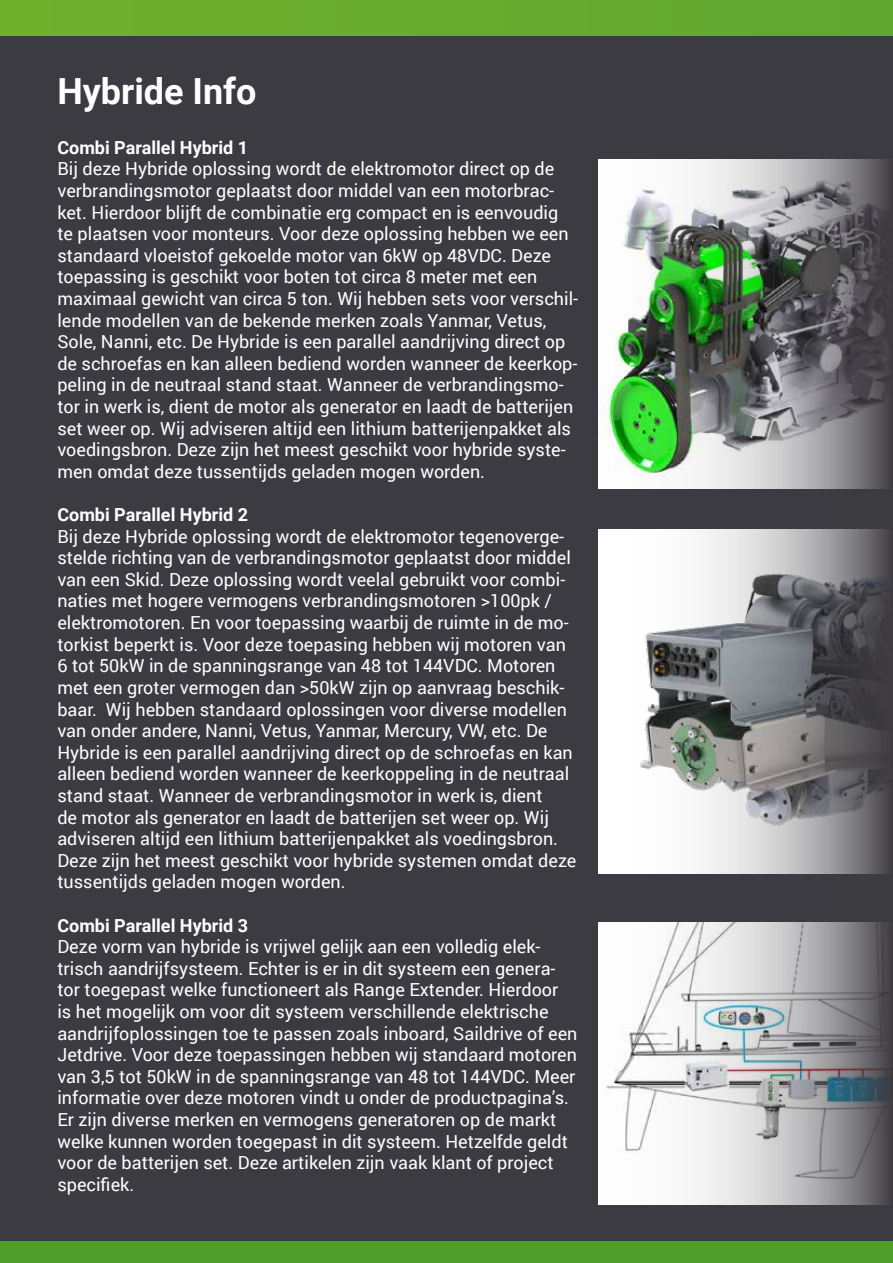
<style>
.page{position:relative;width:893px;height:1263px;background:#fff}
.page>*{position:absolute;margin:0;border:0;box-sizing:border-box;transform-origin:0 0}
.t1{font:700 36px "Roboto";color:#fff}
.t2{font:18px/21.6px "Roboto";color:#fff}
.t3{font:700 18px "Roboto";color:#fff}
</style>
<div class="page">
<div style="left:0;top:35px;width:893px;height:1228px;background:#3c3b42"></div>
<div style="left:0;top:1242px;width:893px;height:21px;background:#4d9c2c"></div>
<div style="left:0;top:0;width:893px;height:35px;background:#68ab2f"></div>
<svg style="left:599px;top:159px;width:289px;height:1046px"></svg>
<h1 class="t1" style="left:57px;top:66px;width:201px">Hybride Info</h1>
<p class="t3" style="left:57px;top:135px;width:192px">Combi Parallel Hybrid 1</p>
<p class="t2" style="left:57px;top:158px;width:522px">Bij deze Hybride oplossing wordt de elektromotor direct op de verbrandingsmotor geplaatst door middel van een motorbrac&shy;ket. Hierdoor blijft de combinatie erg compact en is eenvoudig te plaatsen voor monteurs. Voor deze oplossing hebben we een standaard vloeistof gekoelde motor van 6kW op 48VDC. Deze toepassing is geschikt voor boten tot circa 8 meter met een maximaal gewicht van circa 5 ton. Wij hebben sets voor verschil&shy;lende modellen van de bekende merken zoals Yanmar, Vetus, Sole, Nanni, etc. De Hybride is een parallel aandrijving direct op de schroefas en kan alleen bediend worden wanneer de keerkop&shy;peling in de neutraal stand staat. Wanneer de verbrandingsmo&shy;tor in werk is, dient de motor als generator en laadt de batterijen set weer op. Wij adviseren altijd een lithium batterijenpakket als voedingsbron. Deze zijn het meest geschikt voor hybride syste&shy;men omdat deze tussentijds geladen mogen worden.</p>
<p class="t3" style="left:57px;top:502px;width:192px">Combi Parallel Hybrid 2</p>
<p class="t2" style="left:57px;top:525px;width:520px">Bij deze Hybride oplossing wordt de elektromotor tegenoverge&shy;stelde richting van de verbrandingsmotor geplaatst door middel van een Skid. Deze oplossing wordt veelal gebruikt voor combi&shy;naties met hogere vermogens verbrandingsmotoren &gt;100pk / elektromotoren. En voor toepassing waarbij de ruimte in de mo&shy;torkist beperkt is. Voor deze toepasing hebben wij motoren van 6 tot 50kW in de spanningsrange van 48 tot 144VDC. Motoren met een groter vermogen dan &gt;50kW zijn op aanvraag beschik&shy;baar. Wij hebben standaard oplossingen voor diverse modellen van onder andere, Nanni, Vetus, Yanmar, Mercury, VW, etc. De Hybride is een parallel aandrijving direct op de schroefas en kan alleen bediend worden wanneer de keerkoppeling in de neutraal stand staat. Wanneer de verbrandingsmotor in werk is, dient<br>de motor als generator en laadt de batterijen set weer op. Wij adviseren altijd een lithium batterijenpakket als voedingsbron.<br>Deze zijn het meest geschikt voor hybride systemen omdat deze tussentijds geladen mogen worden.</p>
<p class="t3" style="left:57px;top:912px;width:192px">Combi Parallel Hybrid 3</p>
<p class="t2" style="left:57px;top:935px;width:522px">Deze vorm van hybride is vrijwel gelijk aan een volledig elek&shy;trisch aandrijfsysteem. Echter is er in dit systeem een genera&shy;tor toegepast welke functioneert als Range Extender. Hierdoor<br>is het mogelijk om voor dit systeem verschillende elektrische aandrijfoplossingen toe te passen zoals inboard, Saildrive of een Jetdrive. Voor deze toepassingen hebben wij standaard motoren van 3,5 tot 50kW in de spanningsrange van 48 tot 144VDC. Meer informatie over deze motoren vindt u onder de productpagina’s.<br>Er zijn diverse merken en vermogens generatoren op de markt welke kunnen worden toegepast in dit systeem. Hetzelfde geldt voor de batterijen set. Deze artikelen zijn vaak klant of project specifiek.</p>
</div>
